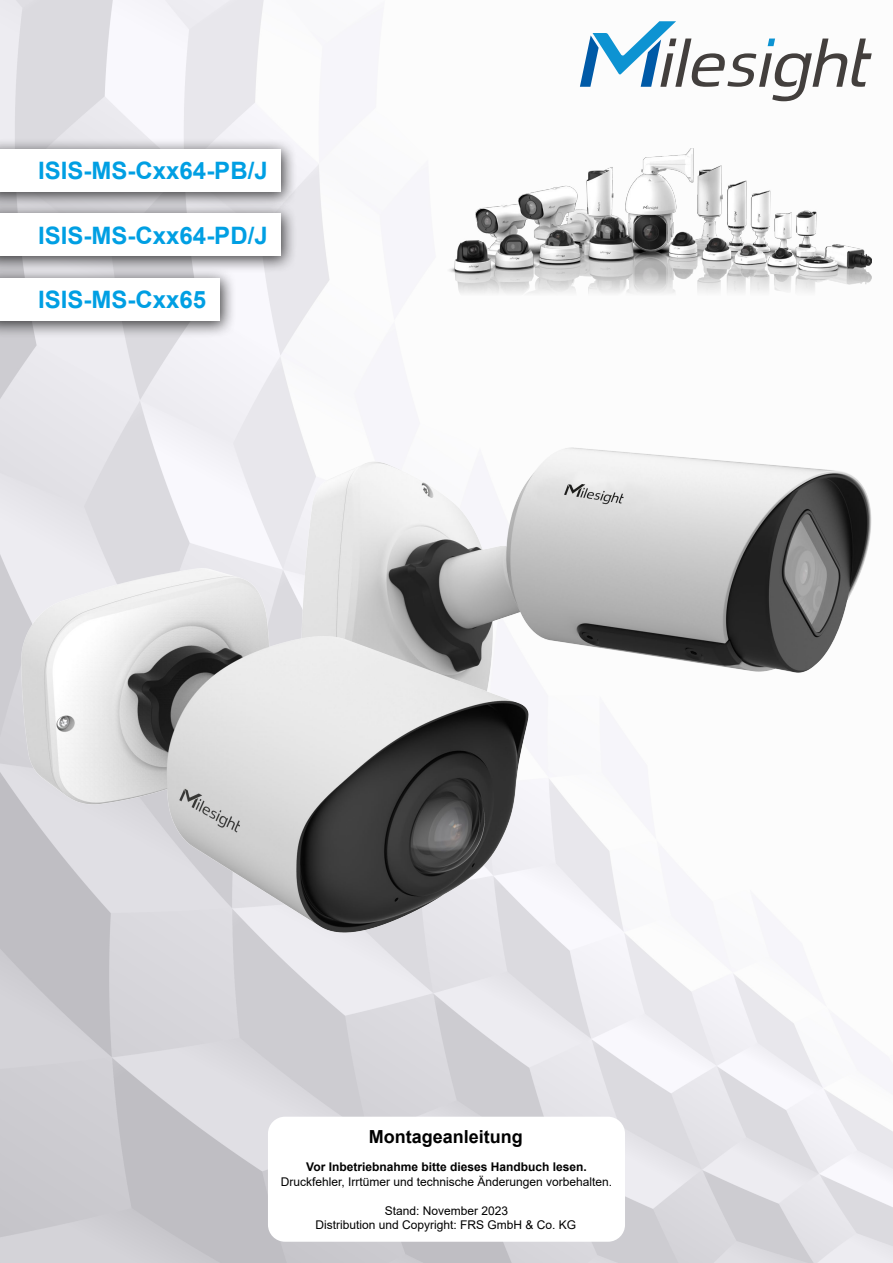
<style>
.page{position:relative;width:893px;height:1263px;background:#fff}
.page>*{position:absolute;margin:0;border:0;box-sizing:border-box;transform-origin:0 0}
.t1{font:700 24px "Arial";color:#009fe3}
.t2{font:700 18px "Arial";color:#000}
.t3{font:12px/14.4px "Arial";color:#000;text-align:center}
.t4{font:700 12px "Arial";color:#000}
</style>
<div class="page">
<img style="left:0;top:0;width:893px;height:1263px">
<div style="left:268px;top:1117px;width:357px;height:125px;background:#fff;border-radius:17px"></div>
<div style="left:0;top:137px;width:298px;height:72px;background:#000;opacity:.75"></div>
<div style="left:0;top:149px;width:280px;height:43px;background:#fff"></div>
<div style="left:0;top:202px;width:298px;height:71px;background:#000;opacity:.75"></div>
<div style="left:0;top:213px;width:280px;height:43px;background:#fff"></div>
<svg style="left:580px;top:21px;width:292px;height:80px"></svg>
<img style="left:302px;top:448px;width:570px;height:314px">
<img style="left:21px;top:569px;width:507px;height:364px">
<img style="left:446px;top:149px;width:426px;height:147px">
<div style="left:0;top:266px;width:236px;height:72px;background:#000;opacity:.75"></div>
<div style="left:0;top:278px;width:219px;height:43px;background:#fff"></div>
<h1 class="t1" style="left:38px;top:154px;width:231px">ISIS-MS-Cxx64-PB/J</h1>
<h1 class="t1" style="left:38px;top:218px;width:231px">ISIS-MS-Cxx64-PD/J</h1>
<h1 class="t1" style="left:38px;top:283px;width:170px">ISIS-MS-Cxx65</h1>
<h2 class="t2" style="left:369px;top:1123px;width:156px">Montageanleitung</h2>
<p class="t4" style="left:306px;top:1159px;width:282px">Vor Inbetriebnahme bitte dieses Handbuch lesen.</p>
<p class="t3" style="left:281px;top:1174px;width:333px">Druckfehler, Irrtümer und technische Änderungen vorbehalten.</p>
<p class="t3" style="left:315px;top:1203px;width:262px">Stand: November 2023<br>Distribution und Copyright: FRS GmbH &amp; Co. KG</p>
</div>
